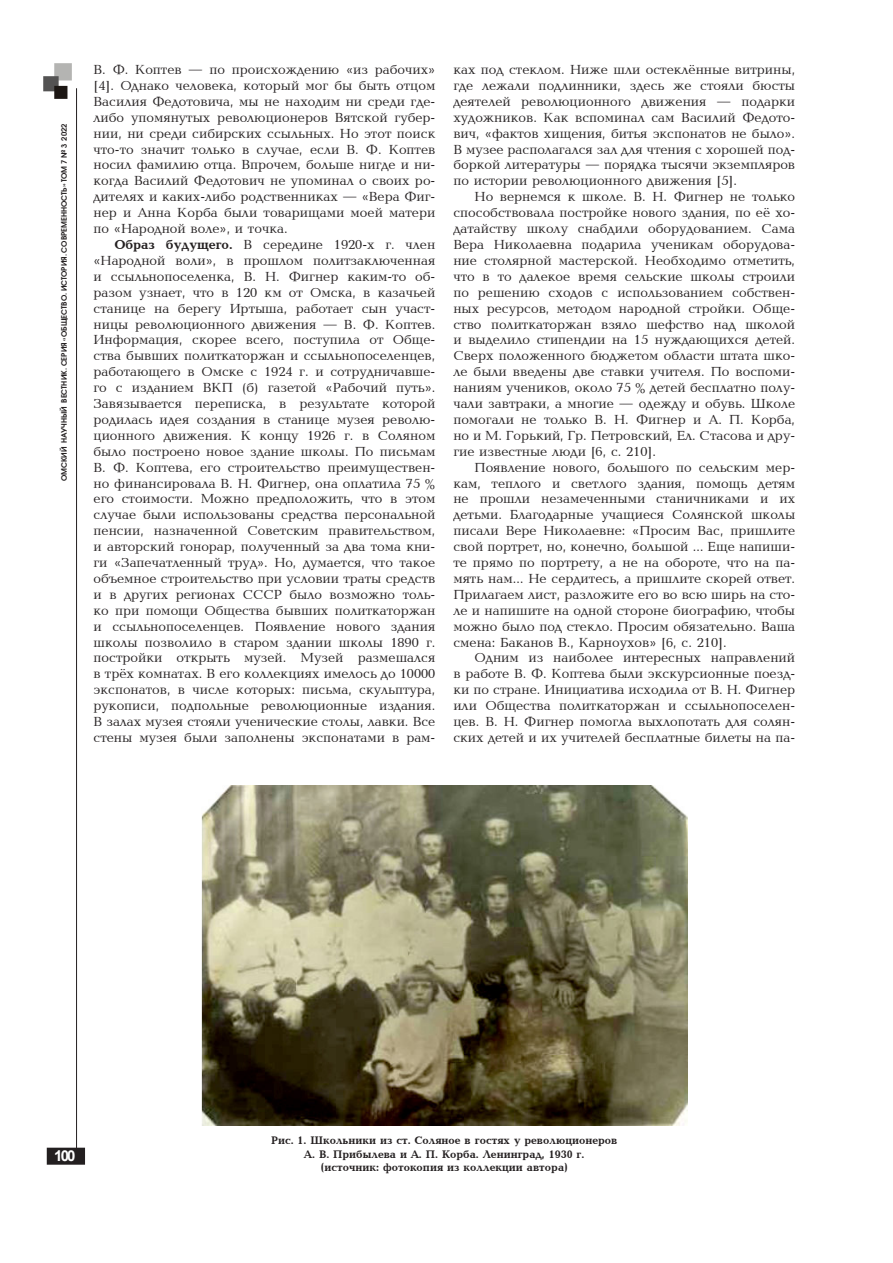
<style>
.page{position:relative;width:893px;height:1263px;background:#fff}
.page>*{position:absolute;margin:0;border:0;box-sizing:border-box;transform-origin:0 0}
.t1{font:700 15px "Arial";color:#fff}
.основной_текст{font:13.5px/15.9px "Baltica CTT";color:#231f20;text-align:justify}
.подрисуночная_подпис{font:700 11.25px "Baltica C";color:#231f20}
.t2{font:600 7.5px "Avant Garde Gothic C";color:#231f20}
.s1{font-family:"Baltica C";font-weight:700}
</style>
<div class="page">
<div style="left:48px;top:1148px;width:36px;height:16px;background:#231f20"></div>
<div style="left:47px;top:1148px;width:38px;height:17px;border:2px solid #231f20"></div>
<hr style="left:76px;top:88px;width:1px;height:1068px;background:#231f20">
<img style="left:43px;top:63px;width:29px;height:36px">
<img style="left:201px;top:785px;width:486px;height:341px">
<p class="t2" style="left:60px;top:481px;width:359px;rotate:-90deg">ОМСКИЙ НАУЧНЫЙ ВЕСТНИК. СЕРИЯ «ОБЩЕСТВО. ИСТОРИЯ. СОВРЕМЕННОСТЬ» ТОМ 7 № 3 2022</p>
<p class="основной_текст" style="left:94px;top:62px;width:343px">В. Ф. Коптев — по происхождению «из рабочих» [4]. Однако человека, который мог бы быть отцом Василия Федотовича, мы не находим ни среди где&shy;либо упомянутых революционеров Вятской губер&shy;нии, ни среди сибирских ссыльных. Но этот поиск что-то значит только в случае, если В. Ф. Коптев носил фамилию отца. Впрочем, больше нигде и ни&shy;когда Василий Федотович не упоминал о своих ро&shy;дителях и каких-либо родственниках — «Вера Фиг&shy;нер и Анна Корба были товарищами моей матери по «Народной воле», и точка.</p>
<p class="основной_текст" style="left:94px;top:237px;width:343px;text-indent:21px"><span class="s1">Образ будущего.</span> В середине 1920-х г. член «Народной воли», в прошлом политзаключенная и ссыльнопоселенка, В. Н. Фигнер каким-то об&shy;разом узнает, что в 120 км от Омска, в казачьей станице на берегу Иртыша, работает сын участ&shy;ницы революционного движения — В. Ф. Коптев.<br>Информация, скорее всего, поступила от Обще&shy;ства бывших политкаторжан и ссыльнопоселенцев, работающего в Омске с 1924 г. и сотрудничавше&shy;го с изданием ВКП (б) газетой «Рабочий путь».<br>Завязывается переписка, в результате которой родилась идея создания в станице музея револю&shy;ционного движения. К концу 1926 г. в Соляном было построено новое здание школы. По письмам В. Ф. Коптева, его строительство преимуществен&shy;но финансировала В. Н. Фигнер, она оплатила 75 % его стоимости. Можно предположить, что в этом случае были использованы средства персональной пенсии, назначенной Советским правительством, и авторский гонорар, полученный за два тома кни&shy;ги «Запечатленный труд». Но, думается, что такое объемное строительство при условии траты средств и в других регионах СССР было возможно толь&shy;ко при помощи Общества бывших политкаторжан и ссыльнопоселенцев. Появление нового здания школы позволило в старом здании школы 1890 г. постройки открыть музей. Музей размешался в трёх комнатах. В его коллекциях имелось до 10000 экспонатов, в числе которых: письма, скульптура, рукописи, подпольные революционные издания.<br>В залах музея стояли ученические столы, лавки. Все стены музея были заполнены экспонатами в рам-</p>
<p class="основной_текст" style="left:453px;top:62px;width:343px">ках под стеклом. Ниже шли остеклённые витрины, где лежали подлинники, здесь же стояли бюсты деятелей революционного движения — подарки художников. Как вспоминал сам Василий Федото&shy;вич, «фактов хищения, битья экспонатов не было».<br>В музее располагался зал для чтения с хорошей под&shy;боркой литературы — порядка тысячи экземпляров по истории революционного движения [5].</p>
<p class="основной_текст" style="left:453px;top:189px;width:343px;text-indent:21px">Но вернемся к школе. В. Н. Фигнер не только способствовала постройке нового здания, по её хо&shy;датайству школу снабдили оборудованием. Сама Вера Николаевна подарила ученикам оборудова&shy;ние столярной мастерской. Необходимо отметить, что в то далекое время сельские школы строили по решению сходов с использованием собствен&shy;ных ресурсов, методом народной стройки. Обще&shy;ство политкаторжан взяло шефство над школой и выделило стипендии на 15 нуждающихся детей.<br>Сверх положенного бюджетом области штата шко&shy;ле были введены две ставки учителя. По воспоми&shy;наниям учеников, около 75 % детей бесплатно полу&shy;чали завтраки, а многие — одежду и обувь. Школе помогали не только В. Н. Фигнер и А. П. Корба, но и М. Горький, Гр. Петровский, Ел. Стасова и дру&shy;гие известные люди [6, с. 210].</p>
<p class="основной_текст" style="left:453px;top:460px;width:343px;text-indent:21px">Появление нового, большого по сельским мер&shy;кам, теплого и светлого здания, помощь детям не прошли незамеченными станичниками и их детьми. Благодарные учащиеся Солянской школы писали Вере Николаевне: «Просим Вас, пришлите свой портрет, но, конечно, большой … Еще напиши&shy;те прямо по портрету, а не на обороте, что на па&shy;мять нам… Не сердитесь, а пришлите скорей ответ.<br>Прилагаем лист, разложите его во всю ширь на сто&shy;ле и напишите на одной стороне биографию, чтобы можно было под стекло. Просим обязательно. Ваша смена: Баканов В., Карноухов» [6, с. 210].</p>
<p class="основной_текст" style="left:453px;top:651px;width:343px;text-indent:21px">Одним из наиболее интересных направлений в работе В. Ф. Коптева были экскурсионные поезд&shy;ки по стране. Инициатива исходила от В. Н. Фигнер или Общества политкаторжан и ссыльнопоселен&shy;цев. В. Н. Фигнер помогла выхлопотать для солян&shy;ских детей и их учителей бесплатные билеты на па-</p>
<p class="t1" style="left:54px;top:1145px;width:23px">100</p>
<p class="подрисуночная_подпис" style="left:271px;top:1134px;width:348px">Рис. 1. Школьники из ст. Соляное в гостях у революционеров</p>
<p class="подрисуночная_подпис" style="left:304px;top:1148px;width:282px">А. В. Прибылева и А. П. Корба. Ленинград, 1930 г.</p>
<p class="подрисуночная_подпис" style="left:321px;top:1161px;width:249px">(источник: фотокопия из коллекции автора)</p>
</div>
